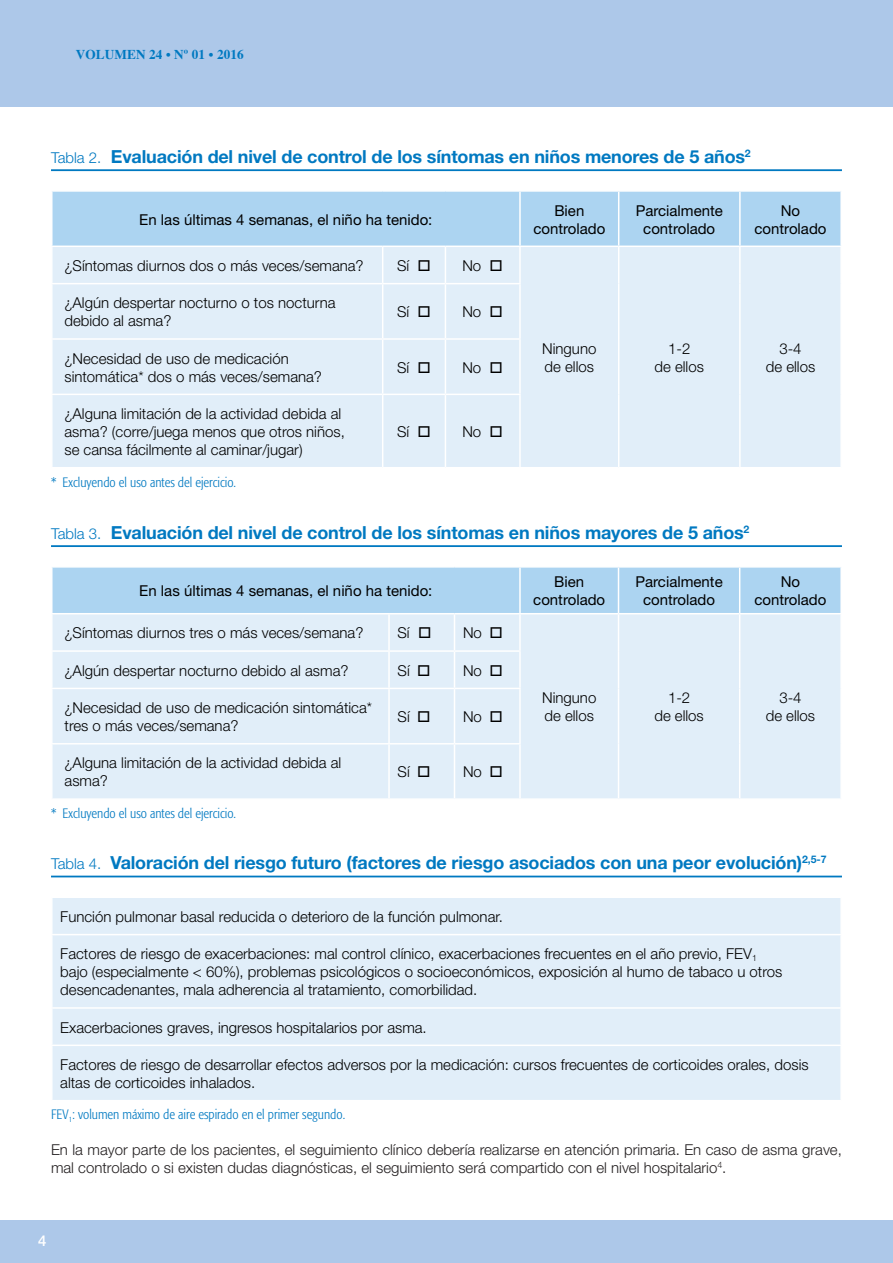
<style>
.page{position:relative;width:893px;height:1263px;background:#fff}
.page>*{position:absolute;margin:0;border:0;box-sizing:border-box;transform-origin:0 0}
.t1{font:700 18px "Helvetica Neue";letter-spacing:-.01em;color:#0079c1}
.t2{font:300 15px/18px "Helvetica Neue";color:#000}
.t3{font:300 15px/18px "Helvetica Neue";color:#231f20}
.t4{font:15px/18px "Helvetica Neue";color:#000;text-align:center}
.t5{font:500 15px "Helvetica Neue";color:#fff}
.t6{font:300 condensed 13.5px "Formata";color:#0079c1}
.t7{font:700 13.5px "Times";letter-spacing:.01em;color:#0079c1}
.s1{font-weight:300;font-size:15px}
</style>
<div class="page">
<div style="left:0;top:0;width:893px;height:106px;background:#adc8e9"></div>
<div style="left:0;top:1220px;width:893px;height:43px;background:#adc8e9"></div>
<hr style="left:51px;top:169px;width:791px;height:2px;background:#0079c1">
<hr style="left:51px;top:545px;width:791px;height:2px;background:#0079c1">
<hr style="left:51px;top:876px;width:791px;height:1px;background:#0079c1">
<div style="left:53px;top:192px;width:787px;height:54px;background:#acd4f1"></div>
<div style="left:53px;top:247px;width:787px;height:220px;background:#e1eef9"></div>
<hr style="left:519px;top:192px;width:2px;height:54px;background:#fff">
<hr style="left:618px;top:192px;width:1px;height:54px;background:#fff">
<hr style="left:739px;top:192px;width:2px;height:54px;background:#fff">
<hr style="left:382px;top:247px;width:1px;height:36px;background:#fff">
<hr style="left:445px;top:247px;width:1px;height:36px;background:#fff">
<hr style="left:519px;top:247px;width:2px;height:36px;background:#fff">
<hr style="left:618px;top:247px;width:1px;height:37px;background:#fff">
<hr style="left:739px;top:247px;width:2px;height:37px;background:#fff">
<hr style="left:618px;top:284px;width:1px;height:55px;background:#fff">
<hr style="left:739px;top:284px;width:2px;height:55px;background:#fff">
<hr style="left:618px;top:339px;width:1px;height:55px;background:#fff">
<hr style="left:739px;top:339px;width:2px;height:55px;background:#fff">
<hr style="left:618px;top:394px;width:1px;height:73px;background:#fff">
<hr style="left:739px;top:394px;width:2px;height:73px;background:#fff">
<hr style="left:51px;top:283px;width:332px;height:1px;background:#fff">
<hr style="left:383px;top:283px;width:62px;height:1px;background:#fff">
<hr style="left:382px;top:284px;width:1px;height:54px;background:#fff">
<hr style="left:445px;top:283px;width:76px;height:1px;background:#fff">
<hr style="left:445px;top:284px;width:1px;height:54px;background:#fff">
<hr style="left:519px;top:284px;width:2px;height:54px;background:#fff">
<hr style="left:51px;top:338px;width:332px;height:2px;background:#fff">
<hr style="left:383px;top:338px;width:62px;height:2px;background:#fff">
<hr style="left:382px;top:340px;width:1px;height:54px;background:#fff">
<hr style="left:445px;top:338px;width:76px;height:2px;background:#fff">
<hr style="left:445px;top:340px;width:1px;height:54px;background:#fff">
<hr style="left:519px;top:340px;width:2px;height:54px;background:#fff">
<hr style="left:51px;top:394px;width:332px;height:1px;background:#fff">
<hr style="left:383px;top:394px;width:62px;height:1px;background:#fff">
<hr style="left:382px;top:395px;width:1px;height:72px;background:#fff">
<hr style="left:445px;top:394px;width:76px;height:1px;background:#fff">
<hr style="left:445px;top:395px;width:1px;height:72px;background:#fff">
<hr style="left:519px;top:395px;width:2px;height:72px;background:#fff">
<div style="left:53px;top:568px;width:787px;height:45px;background:#acd4f1"></div>
<div style="left:53px;top:614px;width:787px;height:184px;background:#e1eef9"></div>
<hr style="left:519px;top:568px;width:2px;height:45px;background:#fff">
<hr style="left:618px;top:568px;width:1px;height:45px;background:#fff">
<hr style="left:739px;top:568px;width:1px;height:45px;background:#fff">
<hr style="left:388px;top:614px;width:2px;height:36px;background:#fff">
<hr style="left:454px;top:614px;width:1px;height:36px;background:#fff">
<hr style="left:519px;top:614px;width:2px;height:36px;background:#fff">
<hr style="left:618px;top:614px;width:1px;height:37px;background:#fff">
<hr style="left:618px;top:651px;width:1px;height:37px;background:#fff">
<hr style="left:618px;top:688px;width:1px;height:56px;background:#fff">
<hr style="left:618px;top:744px;width:1px;height:54px;background:#fff">
<hr style="left:739px;top:614px;width:1px;height:37px;background:#fff">
<hr style="left:739px;top:651px;width:1px;height:37px;background:#fff">
<hr style="left:739px;top:688px;width:1px;height:56px;background:#fff">
<hr style="left:739px;top:744px;width:1px;height:54px;background:#fff">
<hr style="left:51px;top:650px;width:338px;height:2px;background:#fff">
<hr style="left:389px;top:650px;width:65px;height:2px;background:#fff">
<hr style="left:388px;top:652px;width:2px;height:36px;background:#fff">
<hr style="left:454px;top:650px;width:67px;height:2px;background:#fff">
<hr style="left:454px;top:652px;width:1px;height:36px;background:#fff">
<hr style="left:519px;top:652px;width:2px;height:36px;background:#fff">
<hr style="left:51px;top:688px;width:338px;height:1px;background:#fff">
<hr style="left:389px;top:688px;width:65px;height:1px;background:#fff">
<hr style="left:388px;top:689px;width:2px;height:54px;background:#fff">
<hr style="left:454px;top:688px;width:67px;height:1px;background:#fff">
<hr style="left:454px;top:689px;width:1px;height:54px;background:#fff">
<hr style="left:519px;top:689px;width:2px;height:54px;background:#fff">
<hr style="left:51px;top:743px;width:338px;height:1px;background:#fff">
<hr style="left:389px;top:743px;width:65px;height:1px;background:#fff">
<hr style="left:388px;top:744px;width:2px;height:54px;background:#fff">
<hr style="left:454px;top:743px;width:67px;height:1px;background:#fff">
<hr style="left:454px;top:744px;width:1px;height:54px;background:#fff">
<hr style="left:519px;top:744px;width:2px;height:54px;background:#fff">
<div style="left:53px;top:898px;width:787px;height:202px;background:#e1eef9"></div>
<hr style="left:51px;top:934px;width:791px;height:1px;background:#fff">
<hr style="left:51px;top:1007px;width:791px;height:2px;background:#fff">
<hr style="left:51px;top:1044px;width:791px;height:2px;background:#fff">
<p class="t7" style="left:76px;top:42px;width:169px">VOLUMEN 24 • Nº 01 • 2016</p>
<p class="t1" style="left:51px;top:145px;width:701px"><span class="s1">Tabla 2.</span> Evaluación del nivel de control de los síntomas en niños menores de 5 años<sup>2</sup></p>
<p class="t4" style="left:139px;top:210px;width:295px">En las últimas 4 semanas, el niño ha tenido:</p>
<p class="t4" style="left:533px;top:201px;width:73px">Bien controlado</p>
<p class="t4" style="left:636px;top:201px;width:89px">Parcialmente controlado</p>
<p class="t4" style="left:754px;top:201px;width:73px">No controlado</p>
<p class="t2" style="left:64px;top:256px;width:301px">¿Síntomas diurnos dos o más veces/semana?</p>
<p class="t2" style="left:397px;top:256px;width:35px">Sí □</p>
<p class="t2" style="left:462px;top:256px;width:42px">No □</p>
<p class="t2" style="left:64px;top:294px;width:273px">¿Algún despertar nocturno o tos nocturna debido al asma?</p>
<p class="t2" style="left:397px;top:303px;width:35px">Sí □</p>
<p class="t2" style="left:462px;top:303px;width:42px">No □</p>
<p class="t2" style="left:64px;top:349px;width:259px">¿Necesidad de uso de medicación sintomática* dos o más veces/semana?</p>
<p class="t2" style="left:397px;top:358px;width:35px">Sí □</p>
<p class="t2" style="left:462px;top:358px;width:42px">No □</p>
<p class="t2" style="left:64px;top:404px;width:282px">¿Alguna limitación de la actividad debida al asma? (corre/juega menos que otros niños, se cansa fácilmente al caminar/jugar)</p>
<p class="t2" style="left:397px;top:422px;width:35px">Sí □</p>
<p class="t2" style="left:462px;top:422px;width:42px">No □</p>
<p class="t2" style="left:542px;top:339px;width:56px">Ninguno de ellos</p>
<p class="t2" style="left:654px;top:339px;width:51px;text-align:center">1-2<br>de ellos</p>
<p class="t2" style="left:766px;top:339px;width:51px;text-align:center">3-4<br>de ellos</p>
<p class="t6" style="left:51px;top:475px;width:187px">* Excluyendo el uso antes del ejercicio.</p>
<p class="t1" style="left:51px;top:521px;width:700px"><span class="s1">Tabla 3.</span> Evaluación del nivel de control de los síntomas en niños mayores de 5 años<sup>2</sup></p>
<p class="t4" style="left:139px;top:582px;width:295px">En las últimas 4 semanas, el niño ha tenido:</p>
<p class="t4" style="left:533px;top:573px;width:73px">Bien controlado</p>
<p class="t4" style="left:635px;top:573px;width:89px">Parcialmente controlado</p>
<p class="t4" style="left:754px;top:573px;width:73px">No controlado</p>
<p class="t2" style="left:65px;top:624px;width:300px">¿Síntomas diurnos tres o más veces/semana?</p>
<p class="t2" style="left:398px;top:624px;width:35px">Sí □</p>
<p class="t2" style="left:463px;top:624px;width:41px">No □</p>
<p class="t2" style="left:65px;top:661px;width:285px">¿Algún despertar nocturno debido al asma?</p>
<p class="t2" style="left:398px;top:661px;width:35px">Sí □</p>
<p class="t2" style="left:463px;top:661px;width:41px">No □</p>
<p class="t2" style="left:65px;top:698px;width:309px">¿Necesidad de uso de medicación sintomática* tres o más veces/semana?</p>
<p class="t2" style="left:398px;top:707px;width:35px">Sí □</p>
<p class="t2" style="left:463px;top:707px;width:41px">No □</p>
<p class="t2" style="left:65px;top:754px;width:278px">¿Alguna limitación de la actividad debida al asma?</p>
<p class="t2" style="left:398px;top:763px;width:35px">Sí □</p>
<p class="t2" style="left:463px;top:763px;width:41px">No □</p>
<p class="t6" style="left:51px;top:805px;width:187px">* Excluyendo el uso antes del ejercicio.</p>
<p class="t1" style="left:51px;top:852px;width:777px"><span class="s1">Tabla 4.</span> Valoración del riesgo futuro (factores de riesgo asociados con una peor evolución)<sup>2,5-7</sup></p>
<p class="t2" style="left:60px;top:907px;width:444px">Función pulmonar basal reducida o deterioro de la función pulmonar.</p>
<p class="t2" style="left:60px;top:944px;width:724px">Factores de riesgo de exacerbaciones: mal control clínico, exacerbaciones frecuentes en el año previo, FEV<sub>1 </sub>bajo (especialmente &lt; 60%), problemas psicológicos o socioeconómicos, exposición al humo de tabaco u otros desencadenantes, mala adherencia al tratamiento, comorbilidad.</p>
<p class="t2" style="left:60px;top:1018px;width:368px">Exacerbaciones graves, ingresos hospitalarios por asma.</p>
<p class="t2" style="left:60px;top:1055px;width:750px">Factores de riesgo de desarrollar efectos adversos por la medicación: cursos frecuentes de corticoides orales, dosis altas de corticoides inhalados.</p>
<p class="t6" style="left:51px;top:1107px;width:296px">FEV<sub>1</sub>: volumen máximo de aire espirado en el primer segundo.</p>
<p class="t3" style="left:51px;top:1140px;width:792px">En la mayor parte de los pacientes, el seguimiento clínico debería realizarse en atención primaria. En caso de asma grave, mal controlado o si existen dudas diagnósticas, el seguimiento será compartido con el nivel hospitalario<sup>4</sup>.</p>
<p class="t2" style="left:542px;top:689px;width:56px">Ninguno de ellos</p>
<p class="t2" style="left:654px;top:689px;width:51px;text-align:center">1-2<br>de ellos</p>
<p class="t2" style="left:766px;top:689px;width:51px;text-align:center">3-4<br>de ellos</p>
<p class="t5" style="left:38px;top:1231px;width:10px">4</p>
</div>
